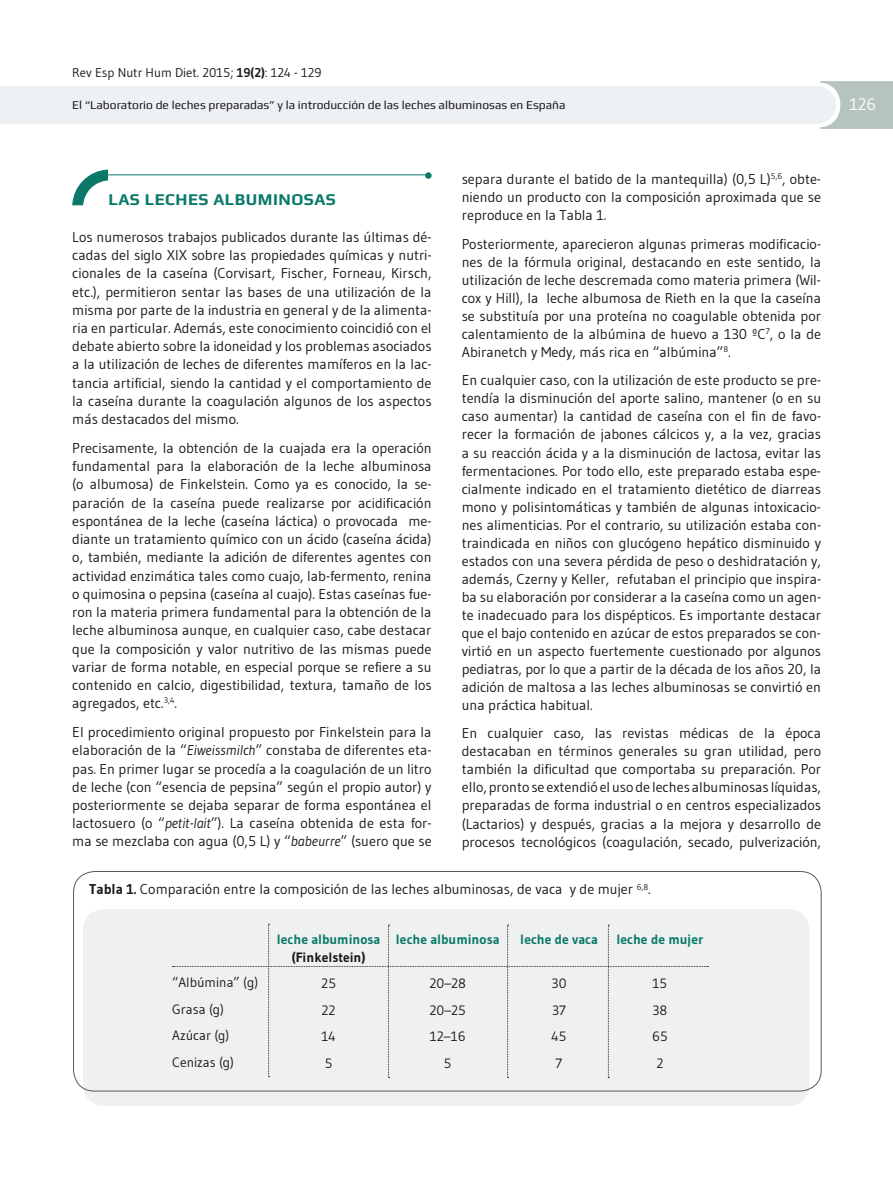
<style>
.page{position:relative;width:893px;height:1191px;background:#fff}
.page>*{position:absolute;margin:0;border:0;box-sizing:border-box;transform-origin:0 0}
.t1{font:700 16.5px "Play";letter-spacing:.03em;color:#0a7969}
.t2{font:16.5px "Gudea";color:#fff}
.t3{font:14.25px/18px "Gudea";color:#1a181b;text-align:justify}
.t4{font:13.5px/26.5px "Gudea";color:#1a181b;text-align:justify}
.t5{font:700 13.5px "Gudea";color:#0a7969}
.t6{font:700 13.5px "Gudea";color:#1a181b}
.t7{font:12.75px "Gudea";color:#1a181b}
.t8{font:12px "Play";color:#1a181b}
.s1{font-weight:700}
.s2{font-style:italic}
</style>
<div class="page">
<svg style="left:0;top:81px;width:893px;height:48px"></svg>
<hr style="left:101px;top:174px;width:325px;height:1px;background:#0a7969">
<div style="left:425px;top:172px;width:7px;height:7px;background:#0a7969;border-radius:50%"></div>
<svg style="left:72px;top:169px;width:37px;height:37px"></svg>
<div style="left:83px;top:909px;width:726px;height:197px;background:#eef1f0;border-radius:21px"></div>
<div style="left:73px;top:871px;width:748px;height:220px;border:1px solid #59595b;border-radius:21px"></div>
<svg style="left:173px;top:924px;width:535px;height:154px"></svg>
<p class="t7" style="left:72px;top:65px;width:251px">Rev Esp Nutr Hum Diet. 2015; <span class="s1">19(2)</span>: 124 - 129</p>
<p class="t8" style="left:72px;top:98px;width:495px">El “Laboratorio de leches preparadas” y la introducción de las leches albuminosas en España</p>
<p class="t2" style="left:849px;top:94px;width:28px">126</p>
<p class="t1" style="left:108px;top:189px;width:229px">LAS LECHES ALBUMINOSAS</p>
<p class="t3" style="left:72px;top:227px;width:361px">Los numerosos trabajos publicados durante las últimas dé&shy;cadas del siglo XIX sobre las propiedades químicas y nutri&shy;cionales de la caseína (Corvisart, Fischer, Forneau, Kirsch, etc.), permitieron sentar las bases de una utilización de la misma por parte de la industria en general y de la alimenta&shy;ria en particular. Además, este conocimiento coincidió con el debate abierto sobre la idoneidad y los problemas asociados a la utilización de leches de diferentes mamíferos en la lac&shy;tancia artificial, siendo la cantidad y el comportamiento de la caseína durante la coagulación algunos de los aspectos más destacados del mismo.</p>
<p class="t3" style="left:72px;top:438px;width:361px">Precisamente, la obtención de la cuajada era la operación fundamental para la elaboración de la leche albuminosa (o albumosa) de Finkelstein. Como ya es conocido, la se&shy;paración de la caseína puede realizarse por acidificación espontánea de la leche (caseína láctica) o provocada me&shy;diante un tratamiento químico con un ácido (caseína ácida) o, también, mediante la adición de diferentes agentes con actividad enzimática tales como cuajo, lab-fermento, renina o quimosina o pepsina (caseína al cuajo). Estas caseínas fue&shy;ron la materia primera fundamental para la obtención de la leche albuminosa aunque, en cualquier caso, cabe destacar que la composición y valor nutritivo de las mismas puede variar de forma notable, en especial porque se refiere a su contenido en calcio, digestibilidad, textura, tamaño de los agregados, etc.<sup>3,4</sup>.</p>
<p class="t3" style="left:72px;top:722px;width:361px">El procedimiento original propuesto por Finkelstein para la elaboración de la “<span class="s2">Eiweissmilch</span>” constaba de diferentes eta&shy;pas. En primer lugar se procedía a la coagulación de un litro de leche (con “esencia de pepsina” según el propio autor) y posteriormente se dejaba separar de forma espontánea el lactosuero (o “<span class="s2">petit-lait</span>”). La caseína obtenida de esta for&shy;ma se mezclaba con agua (0,5 L) y “<span class="s2">babeurre</span>” (suero que se</p>
<p class="t3" style="left:462px;top:170px;width:361px">separa durante el batido de la mantequilla) (0,5 L)<sup>5,6</sup>, obte&shy;niendo un producto con la composición aproximada que se reproduce en la Tabla 1.</p>
<p class="t3" style="left:462px;top:234px;width:361px">Posteriormente, aparecieron algunas primeras modificacio&shy;nes de la fórmula original, destacando en este sentido, la utilización de leche descremada como materia primera (Wil&shy;cox y Hill), la leche albumosa de Rieth en la que la caseína se substituía por una proteína no coagulable obtenida por calentamiento de la albúmina de huevo a 130 ºC<sup>7</sup>, o la de Abiranetch y Medy, más rica en “albúmina”<sup>8</sup>.</p>
<p class="t3" style="left:462px;top:371px;width:361px">En cualquier caso, con la utilización de este producto se pre&shy;tendía la disminución del aporte salino, mantener (o en su caso aumentar) la cantidad de caseína con el fin de favo&shy;recer la formación de jabones cálcicos y, a la vez, gracias a su reacción ácida y a la disminución de lactosa, evitar las fermentaciones. Por todo ello, este preparado estaba espe&shy;cialmente indicado en el tratamiento dietético de diarreas mono y polisintomáticas y también de algunas intoxicacio&shy;nes alimenticias. Por el contrario, su utilización estaba con&shy;traindicada en niños con glucógeno hepático disminuido y estados con una severa pérdida de peso o deshidratación y, además, Czerny y Keller, refutaban el principio que inspira&shy;ba su elaboración por considerar a la caseína como un agen&shy;te inadecuado para los dispépticos. Es importante destacar que el bajo contenido en azúcar de estos preparados se con&shy;virtió en un aspecto fuertemente cuestionado por algunos pediatras, por lo que a partir de la década de los años 20, la adición de maltosa a las leches albuminosas se convirtió en una práctica habitual.</p>
<p class="t3" style="left:462px;top:724px;width:361px">En cualquier caso, las revistas médicas de la época destacaban en términos generales su gran utilidad, pero también la dificultad que comportaba su preparación. Por ello, pronto se extendió el uso de leches albuminosas líquidas, preparadas de forma industrial o en centros especializados (Lactarios) y después, gracias a la mejora y desarrollo de procesos tecnológicos (coagulación, secado, pulverización,</p>
<p class="t3" style="left:89px;top:880px;width:563px"><span class="s1">Tabla 1.</span> Comparación entre la composición de las leches albuminosas, de vaca y de mujer <sup>6,8</sup>.</p>
<p class="t4" style="left:172px;top:969px;width:88px;text-align:left">“Albúmina” (g)<br>Grasa (g)<br>Azúcar (g)<br>Cenizas (g)</p>
<p class="t5" style="left:277px;top:930px;width:105px">leche albuminosa</p>
<p class="t6" style="left:292px;top:948px;width:75px">(Finkelstein)</p>
<p class="t4" style="left:321px;top:970px;width:16px">25<br>22<br>14<br>5</p>
<p class="t5" style="left:396px;top:930px;width:105px">leche albuminosa</p>
<p class="t4" style="left:429px;top:970px;width:38px;text-align:center">20–28<br>20–25<br>12–16<br>5</p>
<p class="t5" style="left:520px;top:930px;width:79px">leche de vaca</p>
<p class="t4" style="left:552px;top:970px;width:16px">30<br>37<br>45<br>7</p>
<p class="t5" style="left:616px;top:930px;width:88px">leche de mujer</p>
<p class="t4" style="left:652px;top:970px;width:17px;text-align:center">15<br>38<br>65<br>2</p>
</div>
